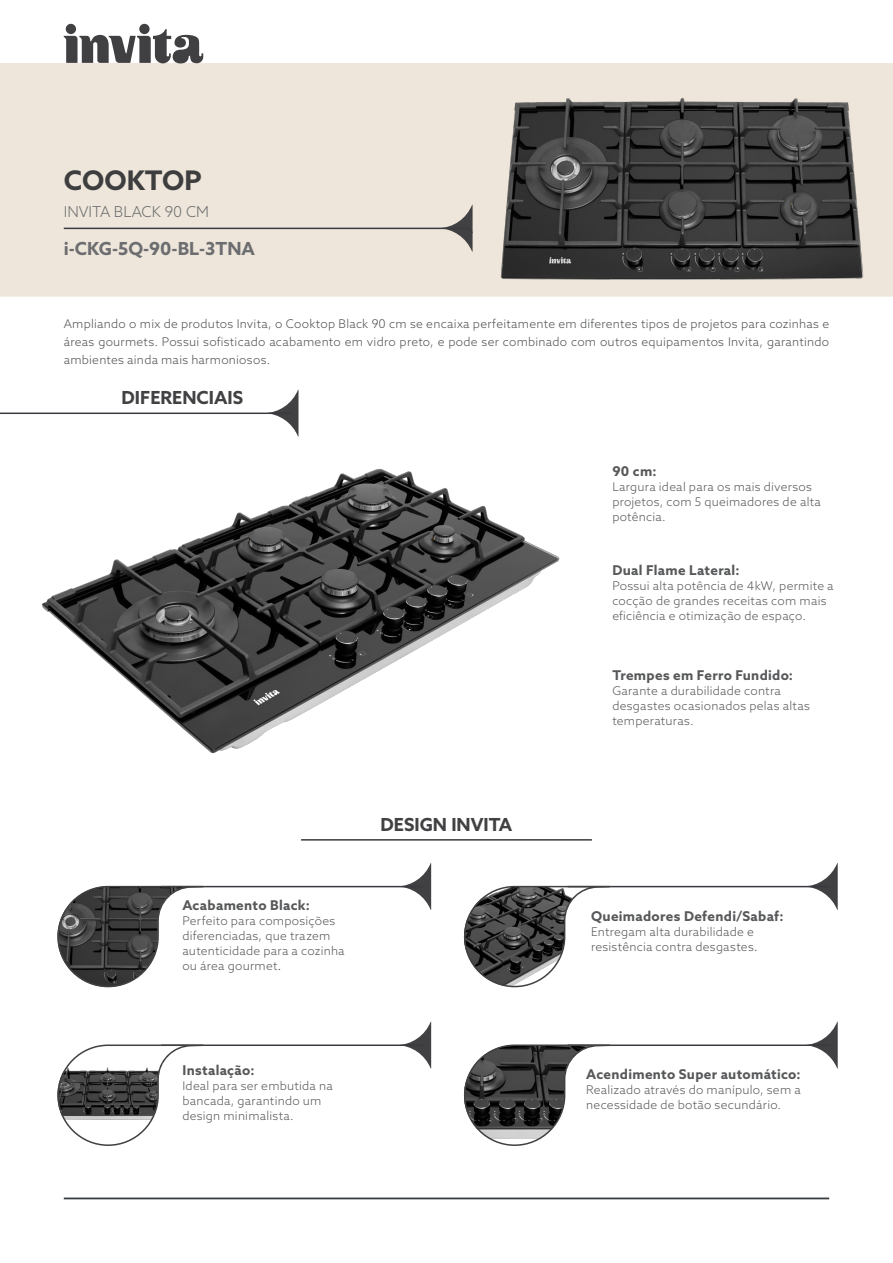
<style>
.page{position:relative;width:893px;height:1263px;background:#fff}
.page>*{position:absolute;margin:0;border:0;box-sizing:border-box;transform-origin:0 0}
.t1{font:700 27px "Azo Sans";color:#3e3e3f}
.t2{font:700 18px "Azo Sans";color:#414042}
.t3{font:700 18px "Azo Sans";color:#6c6d70}
.t4{font:300 15px "Azo Sans";color:#6c6d70}
.texto_icone{font:700 13.5px "Azo Sans";letter-spacing:.025em;color:#57585a}
.texto_icone-2{font:300 12px/15px "Azo Sans";letter-spacing:.02em;color:#57585a}
.texto_paragrafo{font:300 12px/18px "Azo Sans";letter-spacing:.02em;color:#4f5153;text-align:justify}
.s1{font-size:13.5px}
</style>
<div class="page">
<div style="left:0;top:64px;width:893px;height:232px;background:#eee6da"></div>
<hr style="left:0;top:294px;width:893px;height:3px;background:#eee6da">
<hr style="left:64px;top:1197px;width:765px;height:2px;background:#383b3f">
<div style="left:66px;top:24px;width:10px;height:10px;background:#404042;border-radius:50%"></div>
<div style="left:139px;top:24px;width:11px;height:10px;background:#404042;border-radius:50%"></div>
<svg style="left:64px;top:29px;width:139px;height:34px"></svg>
<svg style="left:396px;top:863px;width:35px;height:47px"></svg>
<svg style="left:404px;top:1022px;width:27px;height:46px"></svg>
<svg style="left:803px;top:863px;width:35px;height:47px"></svg>
<svg style="left:811px;top:1022px;width:27px;height:46px"></svg>
<svg style="left:271px;top:390px;width:27px;height:44px"></svg>
<hr style="left:161px;top:886px;width:262px;height:1px;background:#383b3f">
<hr style="left:161px;top:1044px;width:262px;height:2px;background:#383b3f">
<hr style="left:568px;top:886px;width:262px;height:1px;background:#383b3f">
<hr style="left:568px;top:1044px;width:262px;height:2px;background:#383b3f">
<hr style="left:0;top:412px;width:291px;height:2px;background:#383b3f">
<hr style="left:301px;top:839px;width:291px;height:2px;background:#383b3f">
<svg style="left:63px;top:205px;width:410px;height:47px"></svg>
<svg style="left:57px;top:886px;width:146px;height:101px"></svg>
<svg style="left:57px;top:1044px;width:146px;height:102px"></svg>
<svg style="left:464px;top:886px;width:146px;height:101px"></svg>
<svg style="left:464px;top:1044px;width:146px;height:102px"></svg>
<img style="left:481px;top:98px;width:400px;height:199px">
<img style="left:42px;top:434px;width:518px;height:320px">
<p class="t1" style="left:64px;top:163px;width:139px">COOKTOP</p>
<p class="t4" style="left:64px;top:202px;width:147px">INVITA BLACK 90 CM</p>
<p class="t3" style="left:64px;top:236px;width:193px">i-CKG-5Q-90-BL-3TNA</p>
<p class="texto_paragrafo" style="left:64px;top:315px;width:767px">Ampliando o mix de produtos Invita, o Cooktop Black 90 cm se encaixa perfeitamente em diferentes tipos de projetos para cozinhas e áreas gourmets. Possui sofisticado acabamento em vidro preto, e pode ser combinado com outros equipamentos Invita, garantindo ambientes ainda mais harmoniosos.</p>
<p class="t2" style="left:122px;top:386px;width:123px">DIFERENCIAIS</p>
<p class="texto_icone" style="left:182px;top:896px;width:129px">Acabamento Black:</p>
<p class="texto_icone-2" style="left:182px;top:913px;width:164px">Perfeito para composições diferenciadas, que trazem autenticidade para a cozinha ou área gourmet<span class="s1">.</span></p>
<p class="texto_icone" style="left:182px;top:1061px;width:74px">Instalação:</p>
<p class="texto_icone-2" style="left:182px;top:1077px;width:152px">Ideal para ser embutida na bancada, garantindo um design minimalista.</p>
<p class="t2" style="left:381px;top:812px;width:133px">DESIGN INVITA</p>
<p class="texto_icone" style="left:612px;top:462px;width:46px">90 cm:</p>
<p class="texto_icone-2" style="left:612px;top:479px;width:210px">Largura ideal para os mais diversos projetos, com 5 queimadores de alta potência.</p>
<p class="texto_icone" style="left:612px;top:561px;width:129px">Dual Flame Lateral:</p>
<p class="texto_icone-2" style="left:612px;top:578px;width:223px">Possui alta potência de 4kW, permite a cocção de grandes receitas com mais eficiência e otimização de espaço.</p>
<p class="texto_icone" style="left:612px;top:667px;width:182px">Trempes em Ferro Fundido:</p>
<p class="texto_icone-2" style="left:612px;top:683px;width:199px">Garante a durabilidade contra desgastes ocasionados pelas altas temperaturas.</p>
<p class="texto_icone" style="left:591px;top:907px;width:194px">Queimadores Defendi/Sabaf:</p>
<p class="texto_icone-2" style="left:591px;top:924px;width:168px">Entregam alta durabilidade e resistência contra desgastes<span class="s1">.</span></p>
<p class="texto_icone" style="left:586px;top:1065px;width:216px">Acendimento Super automático:</p>
<p class="texto_icone-2" style="left:586px;top:1082px;width:216px">Realizado através do manípulo, sem a necessidade de botão secundário.</p>
</div>
